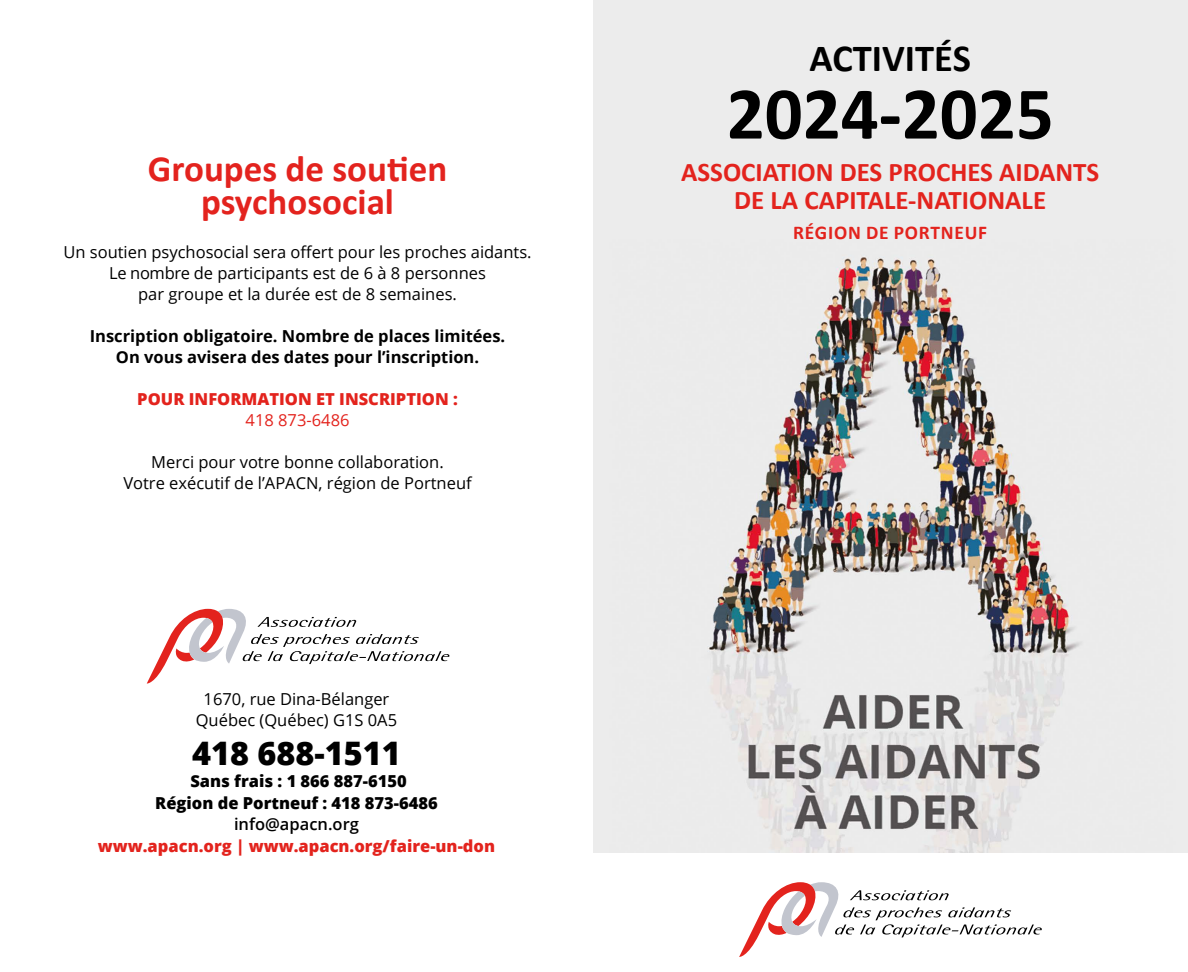
<style>
.page{position:relative;width:1188px;height:972px;background:#fff}
.page>*{position:absolute;margin:0;border:0;box-sizing:border-box;transform-origin:0 0}
.t1{font:700 75px "Calibri";color:#000}
.t2{font:700 38.4px "Calibri";color:#000}
.t3{font:700 37.05px/33px "Calibri";color:#e3231e;text-align:center}
.t4{font:800 32.4px "Open Sans";color:#000}
.t5{font:700 27px/28.5px "Calibri";color:#e3231d;text-align:center}
.t6{font:700 19.5px "Calibri";letter-spacing:.04em;color:#e3231d}
.t7{font:16.5px/21px "Open Sans";color:#000;text-align:center}
.t8{font:700 16.5px/21px "Open Sans";color:#000;text-align:center}
.t9{font:800 16.5px "Open Sans";color:#e3231d}
.t10{font:800 16.5px/21.6px "Open Sans";color:#000;text-align:center}
.t11{font:600 16.5px "Open Sans";color:#000}
.t12{font:16.5px "Open Sans";color:#e3231d}
</style>
<div class="page">
<img style="left:593px;top:0;width:595px;height:852px">
<svg style="left:739px;top:882px;width:303px;height:75px"></svg>
<svg style="left:147px;top:609px;width:303px;height:75px"></svg>
<h3 class="t3" style="left:148px;top:152px;width:301px">Groupes de soutien psychosocial</h3>
<p class="t7" style="left:63px;top:241px;width:470px">Un soutien psychosocial sera offert pour les proches aidants.<br>Le nombre de participants est de 6 à 8 personnes<br>par groupe et la durée est de 8 semaines.</p>
<p class="t8" style="left:90px;top:325px;width:417px">Inscription obligatoire. Nombre de places limitées.<br>On vous avisera des dates pour l’inscription.</p>
<p class="t9" style="left:137px;top:387px;width:322px">POUR INFORMATION ET INSCRIPTION :</p>
<p class="t12" style="left:246px;top:409px;width:105px">418 873-6486</p>
<p class="t7" style="left:123px;top:451px;width:350px">Merci pour votre bonne collaboration.<br>Votre exécutif de l’APACN, région de Portneuf</p>
<p class="t7" style="left:196px;top:688px;width:203px;line-height:21.6px">1670, rue Dina-Bélanger<br>Québec (Québec) G1S 0A5</p>
<h3 class="t4" style="left:192px;top:729px;width:210px">418 688-1511</h3>
<p class="t10" style="left:155px;top:769px;width:284px">Sans frais : 1 866 887-6150<br>Région de Portneuf : 418 873-6486</p>
<p class="t11" style="left:234px;top:813px;width:126px">info@apacn.org</p>
<p class="t9" style="left:98px;top:833px;width:399px">www.apacn.org | www.apacn.org/faire-un-don</p>
<h2 class="t2" style="left:810px;top:34px;width:163px">ACTIVITÉS</h2>
<h1 class="t1" style="left:727px;top:66px;width:329px">2024-2025</h1>
<h3 class="t5" style="left:681px;top:157px;width:420px">ASSOCIATION DES PROCHES AIDANTS<br>DE LA CAPITALE-NATIONALE</h3>
<p class="t6" style="left:793px;top:220px;width:195px">RÉGION DE PORTNEUF</p>
</div>
